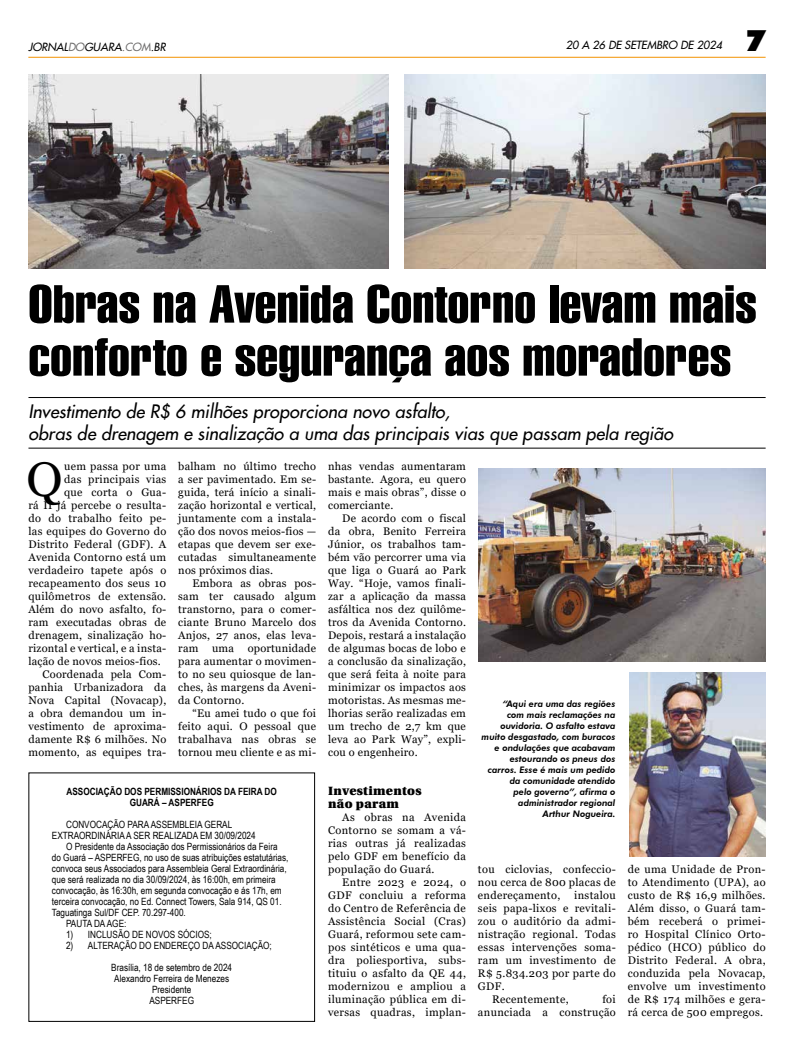
<style>
.page{position:relative;width:794px;height:1049px;background:#fff}
.page>*{position:absolute;margin:0;border:0;box-sizing:border-box;transform-origin:0 0}
.t1{font:52px/53px "Swiss 911 BT Extra Compressed";color:#000;scale:1.25 1}
.t2{font:48.5px "Georgia";color:#000}
.t3{font:900 29.6px "Futura BT";color:#000}
.t4{font:italic 18px/22px "Futura 2";color:#000}
.t5{font:900 12px/13px "Utopia";letter-spacing:.03em;color:#000}
.t6{font:11px/13px "Georgia";letter-spacing:.03em;color:#000;text-align:justify}
.t7{font:italic 11px "Futura 2";color:#000}
.t8{font:10px/11px "Arial Narrow";color:#000;text-align:center}
.t9{font:700 10px/11px "Arial Narrow";color:#000;text-align:center}
.t10{font:italic 800 9px/11px "Futura BT";color:#000;text-align:right}
.s1{color:#706f6f}
</style>
<div class="page">
<hr style="left:28px;top:57px;width:737px;height:1px;background:#f39200">
<hr style="left:28px;top:397px;width:737px;height:1px;background:#000">
<hr style="left:28px;top:448px;width:737px;height:1px;background:#000">
<img style="left:478px;top:468px;width:287px;height:193px">
<img style="left:29px;top:75px;width:360px;height:193px">
<img style="left:405px;top:75px;width:360px;height:193px">
<img style="left:629px;top:672px;width:136px;height:184px">
<svg style="left:28px;top:772px;width:287px;height:250px"></svg>
<p class="t7" style="left:28px;top:39px;width:139px">JORNAL<span class="s1">DO</span>GUARA<span class="s1">.COM</span>.BR</p>
<p class="t7" style="left:566px;top:37px;width:158px">20 A 26 DE SETEMBRO DE 2024</p>
<h3 class="t3" style="left:745px;top:22px;width:22px">7</h3>
<h1 class="t1" style="left:28px;top:278px;width:584px">Obras na Avenida Contorno levam mais conforto e segurança aos moradores</h1>
<h3 class="t4" style="left:28px;top:400px;width:646px">Investimento de R$ 6 milhões proporciona novo asfalto,<br>obras de drenagem e sinalização a uma das principais vias que passam pela região</h3>
<h2 class="t2" style="left:27px;top:450px;width:38px">Q</h2>
<p class="t6" style="left:64px;top:460px;width:104px">uem passa por uma</p>
<p class="t6" style="left:178px;top:460px;width:139px">balham no último trecho a ser pavimentado. Em se&shy;guida, terá início a sinali&shy;zação horizontal e vertical, juntamente com a instala&shy;ção dos novos meios-fios — etapas que devem ser exe&shy;cutadas simultaneamente nos próximos dias.</p>
<p class="t6" style="left:178px;top:577px;width:139px;text-indent:14px">Embora as obras pos&shy;sam ter causado algum transtorno, para o comer&shy;ciante Bruno Marcelo dos Anjos, 27 anos, elas leva&shy;ram uma oportunidade para aumentar o movimen&shy;to no seu quiosque de lan&shy;ches, às margens da Aveni&shy;da Contorno.</p>
<p class="t6" style="left:178px;top:707px;width:139px;text-indent:14px">“Eu amei tudo o que foi feito aqui. O pessoal que trabalhava nas obras se tornou meu cliente e as mi-</p>
<p class="t6" style="left:328px;top:460px;width:139px">nhas vendas aumentaram bastante. Agora, eu quero mais e mais obras”, disse o comerciante.</p>
<p class="t6" style="left:328px;top:512px;width:139px;text-indent:14px">De acordo com o fiscal da obra, Benito Ferreira Júnior, os trabalhos tam&shy;bém vão percorrer uma via que liga o Guará ao Park Way. “Hoje, vamos finali&shy;zar a aplicação da massa asfáltica nos dez quilôme&shy;tros da Avenida Contorno.<br>Depois, restará a instalação de algumas bocas de lobo e a conclusão da sinalização, que será feita à noite para minimizar os impactos aos motoristas. As mesmas me&shy;lhorias serão realizadas em um trecho de 2,7 km que leva ao Park Way”, expli&shy;cou o engenheiro.</p>
<p class="t5" style="left:328px;top:784px;width:95px">Investimentos não param</p>
<p class="t6" style="left:328px;top:811px;width:139px;text-indent:14px">As obras na Avenida Contorno se somam a vá&shy;rias outras já realizadas pelo GDF em benefício da população do Guará.</p>
<p class="t6" style="left:328px;top:876px;width:139px;text-indent:14px">Entre 2023 e 2024, o GDF concluiu a reforma do Centro de Referência de Assistência Social (Cras)<br>Guará, reformou sete cam&shy;pos sintéticos e uma qua&shy;dra poliesportiva, subs&shy;tituiu o asfalto da QE 44, modernizou e ampliou a iluminação pública em di&shy;versas quadras, implan-</p>
<p class="t6" style="left:64px;top:473px;width:104px">das principais vias</p>
<p class="t6" style="left:64px;top:486px;width:104px">que corta o Gua-</p>
<p class="t6" style="left:28px;top:499px;width:139px">rá II já percebe o resulta-</p>
<p class="t6" style="left:28px;top:512px;width:139px">do do trabalho feito pe-</p>
<p class="t6" style="left:28px;top:525px;width:139px">las equipes do Governo do</p>
<p class="t6" style="left:28px;top:538px;width:139px">Distrito Federal (GDF). A</p>
<p class="t6" style="left:28px;top:551px;width:139px">Avenida Contorno está um</p>
<p class="t6" style="left:28px;top:564px;width:139px">verdadeiro tapete após o</p>
<p class="t6" style="left:28px;top:577px;width:139px">recapeamento dos seus 10</p>
<p class="t6" style="left:28px;top:590px;width:139px">quilômetros de extensão.</p>
<p class="t6" style="left:28px;top:603px;width:139px">Além do novo asfalto, fo-</p>
<p class="t6" style="left:28px;top:616px;width:139px">ram executadas obras de</p>
<p class="t6" style="left:28px;top:629px;width:139px">drenagem, sinalização ho-</p>
<p class="t6" style="left:28px;top:642px;width:139px">rizontal e vertical, e a insta-</p>
<p class="t6" style="left:28px;top:655px;width:134px">lação de novos meios-fios.</p>
<p class="t6" style="left:43px;top:668px;width:125px">Coordenada pela Com-</p>
<p class="t6" style="left:28px;top:681px;width:139px">panhia Urbanizadora da</p>
<p class="t6" style="left:28px;top:694px;width:139px">Nova Capital (Novacap),</p>
<p class="t6" style="left:28px;top:707px;width:139px">a obra demandou um in-</p>
<p class="t6" style="left:28px;top:720px;width:139px">vestimento de aproxima-</p>
<p class="t6" style="left:28px;top:733px;width:139px">damente R$ 6 milhões. No</p>
<p class="t6" style="left:28px;top:746px;width:139px">momento, as equipes tra-</p>
<p class="t10" style="left:481px;top:698px;width:135px">“Aqui era uma das regiões<br>com mais reclamações na ouvidoria. O asfalto estava muito desgastado, com buracos e ondulações que acabavam estourando os pneus dos carros. Esse é mais um pedido da comunidade atendido<br>pelo governo”, afirma o administrador regional<br>Arthur Nogueira.</p>
<p class="t9" style="left:67px;top:785px;width:212px">ASSOCIAÇÃO DOS PERMISSIONÁRIOS DA FEIRA DO<br>GUARÁ – ASPERFEG</p>
<p class="t8" style="left:66px;top:818px;width:168px">CONVOCAÇÃO PARA ASSEMBLEIA GERAL</p>
<p class="t8" style="left:52px;top:829px;width:205px">EXTRAORDINÁRIA A SER REALIZADA EM 30/09/2024</p>
<p class="t8" style="left:66px;top:840px;width:213px">O Presidente da Associação dos Permissionários da Feira</p>
<p class="t8" style="left:52px;top:851px;width:238px">do Guará – ASPERFEG, no uso de suas atribuições estatutárias,</p>
<p class="t8" style="left:52px;top:862px;width:236px">convoca seus Associados para Assembleia Geral Extraordinária,</p>
<p class="t8" style="left:52px;top:873px;width:225px">que será realizada no dia 30/09/2024, às 16:00h, em primeira</p>
<p class="t8" style="left:52px;top:884px;width:231px">convocação, às 16:30h, em segunda convocação e ás 17h, em</p>
<p class="t8" style="left:52px;top:895px;width:231px">terceira convocação, no Ed. Connect Towers, Sala 914, QS 01.</p>
<p class="t8" style="left:52px;top:906px;width:135px">Taguatinga Sul/DF CEP. 70.297-400.</p>
<p class="t8" style="left:66px;top:917px;width:62px">PAUTA DA AGE:</p>
<p class="t8" style="left:66px;top:928px;width:147px">1) INCLUSÃO DE NOVOS SÓCIOS;</p>
<p class="t8" style="left:66px;top:939px;width:207px">2) ALTERAÇÃO DO ENDEREÇO DA ASSOCIAÇÃO;</p>
<p class="t8" style="left:111px;top:961px;width:122px">Brasília, 18 de setembro de 2024<br>Alexandro Ferreira de Menezes<br>Presidente<br>ASPERFEG</p>
<p class="t6" style="left:478px;top:863px;width:139px">tou ciclovias, confeccio&shy;nou cerca de 800 placas de endereçamento,</p>
<p class="t6" style="left:628px;top:863px;width:139px">de uma Unidade de Pron&shy;to Atendimento (UPA), ao custo de R$ 16,9 milhões.<br>Além disso, o Guará tam&shy;bém receberá o primei&shy;ro Hospital Clínico Orto&shy;pédico (HCO) público do Distrito Federal. A obra, conduzida pela Novacap, envolve um investimento de R$ 174 milhões e gera&shy;rá cerca de 500 empregos.</p>
<p class="t6" style="left:574px;top:889px;width:43px">instalou</p>
<p class="t6" style="left:478px;top:902px;width:139px">seis papa-lixos e revitali-</p>
<p class="t6" style="left:478px;top:915px;width:139px">zou o auditório da admi-</p>
<p class="t6" style="left:478px;top:928px;width:139px">nistração regional. Todas</p>
<p class="t6" style="left:478px;top:941px;width:139px">essas intervenções soma-</p>
<p class="t6" style="left:478px;top:954px;width:139px">ram um investimento de</p>
<p class="t6" style="left:478px;top:967px;width:139px">R$ 5.834.203 por parte do</p>
<p class="t6" style="left:478px;top:980px;width:28px">GDF.</p>
<p class="t6" style="left:492px;top:993px;width:78px">Recentemente,</p>
<p class="t6" style="left:478px;top:993px;width:139px;text-align:right">foi<br>anunciada a construção</p>
</div>
